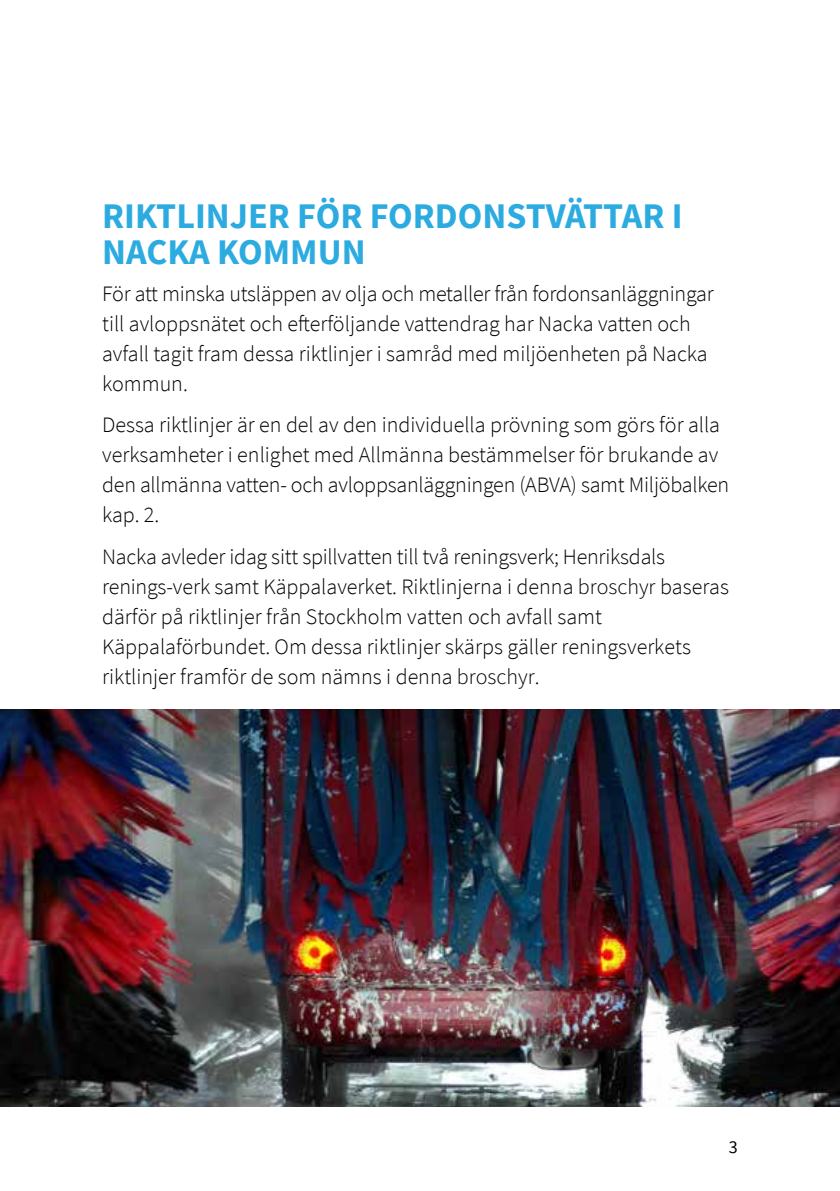
<style>
.page{position:relative;width:840px;height:1191px;background:#fff}
.page>*{position:absolute;margin:0;border:0;box-sizing:border-box;transform-origin:0 0}
.t1{font:700 36px/36px "Source Sans Pro";color:#2cabe1}
.t2{font:300 22px/30px "Source Sans Pro";color:#000}
.t3{font:18px "Source Sans Pro";color:#000}
</style>
<div class="page">
<img style="left:0;top:709px;width:839px;height:397px">
<h1 class="t1" style="left:102px;top:198px;width:581px">RIKTLINJER FÖR FORDONSTVÄTTAR I<br>NACKA KOMMUN</h1>
<p class="t2" style="left:102px;top:278px;width:612px">För att minska utsläppen av olja och metaller från fordonsanläggningar till avloppsnätet och efterföljande vattendrag har Nacka vatten och avfall tagit fram dessa riktlinjer i samråd med miljöenheten på Nacka kommun.</p>
<p class="t2" style="left:102px;top:410px;width:628px">Dessa riktlinjer är en del av den individuella prövning som görs för alla verksamheter i enlighet med Allmänna bestämmelser för brukande av den allmänna vatten- och avloppsanläggningen (ABVA) samt Miljöbalken kap. 2.</p>
<p class="t2" style="left:102px;top:541px;width:628px">Nacka avleder idag sitt spillvatten till två reningsverk; Henriksdals renings-verk samt Käppalaverket. Riktlinjerna i denna broschyr baseras därför på riktlinjer från Stockholm vatten och avfall samt Käppalaförbundet. Om dessa riktlinjer skärps gäller reningsverkets riktlinjer framför de som nämns i denna broschyr.</p>
<p class="t3" style="left:728px;top:1135px;width:10px">3</p>
</div>
